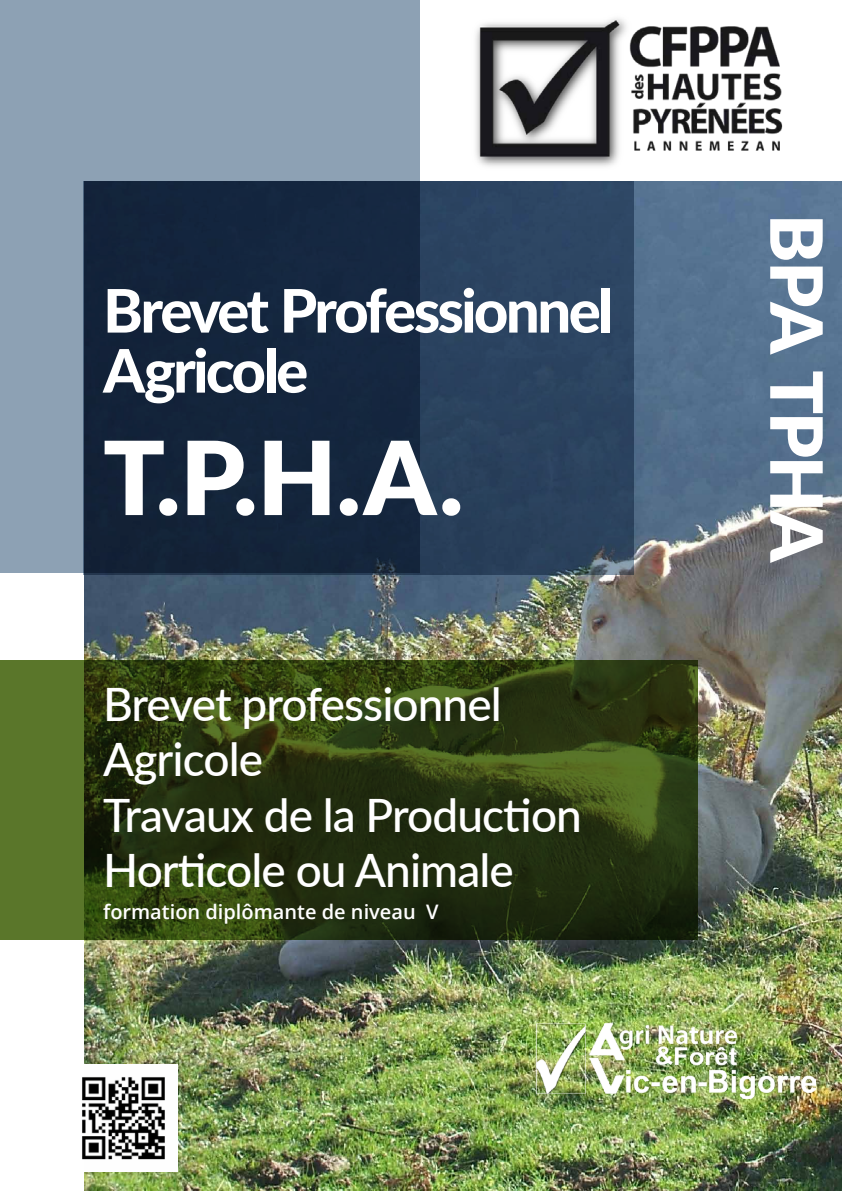
<style>
.page{position:relative;width:842px;height:1191px;background:#fff}
.page>*{position:absolute;margin:0;border:0;box-sizing:border-box;transform-origin:0 0}
.t1{font:900 102px "Lato";color:#fff}
.t2{font:900 72px "Lato";letter-spacing:-.025em;color:#fff}
.t3{font:800 60px/60px "Lato";letter-spacing:-.045em;color:#fff}
.t4{font:500 46px/55.2px "Lato";letter-spacing:-.02em;color:#fff}
.t5{font:600 20px "Open Sans";color:#fff}
</style>
<div class="page">
<img style="left:85px;top:181px;width:757px;height:1010px">
<div style="left:0;top:0;width:420px;height:573px;background:#8da1b4"></div>
<svg style="left:83px;top:181px;width:551px;height:393px;background:#1d304a"></svg>
<svg style="left:0;top:660px;width:697px;height:280px;background:#2f3f14"></svg>
<img style="left:82px;top:1064px;width:95px;height:108px">
<img style="left:534px;top:1020px;width:281px;height:78px">
<img style="left:475px;top:18px;width:308px;height:149px">
<h3 class="t3" style="left:103px;top:278px;width:512px">Brevet Professionnel<br>Agricole</h3>
<h1 class="t1" style="left:103px;top:401px;width:362px">T.P.H.A.</h1>
<p class="t4" style="left:103px;top:675px;width:480px">Brevet professionnel<br>Agricole<br>Travaux de la Production<br>Horticole ou Animale</p>
<p class="t5" style="left:103px;top:898px;width:337px">formation diplômante de niveau V</p>
<h2 class="t2" style="left:851px;top:214px;width:351px;rotate:90deg">BPA TPHA</h2>
</div>
